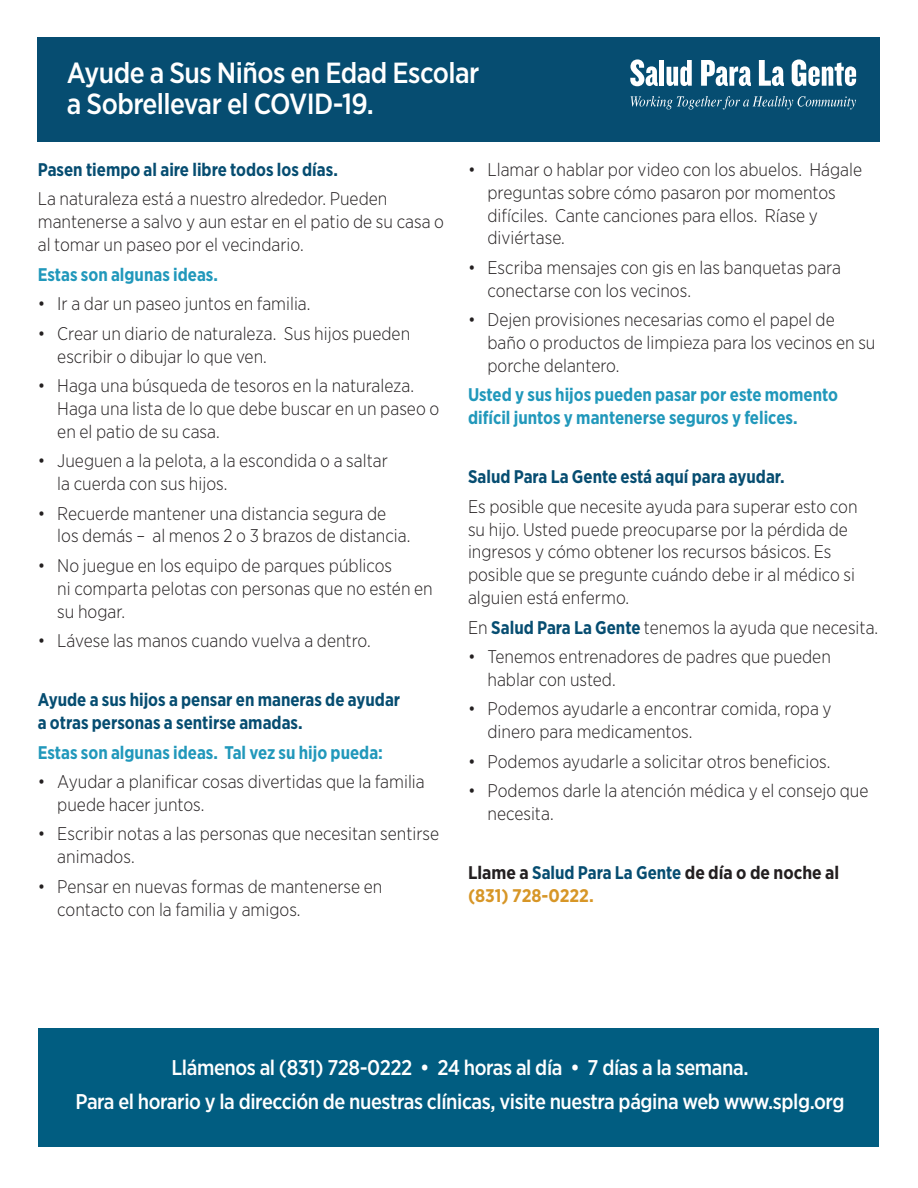
<style>
.page{position:relative;width:918px;height:1188px;background:#fff}
.page>*{position:absolute;margin:0;border:0;box-sizing:border-box;transform-origin:0 0}
.t1{font:500 29.1px/31.7px "Gotham Narrow";letter-spacing:-.02em;color:#fff}
.t2{font:500 21.3px "Gotham Narrow";letter-spacing:-.02em;color:#fff}
.t3{font:300 18.3px/22.8px "Gotham Narrow";color:#231f20}
.t4{font:700 18.3px/22.8px "Gotham Narrow";color:#2198bb;scale:.94 1}
.t5{font:700 18.3px/22.8px "Gotham Narrow";color:#064d71;scale:.94 1}
.t6{font:700 18.3px/22.8px "Gotham Narrow";color:#231f20}
.s1{font-weight:700;color:#064d71}
.s2{color:#064d71}
.s3{color:#d79627}
</style>
<div class="page">
<div style="left:38px;top:38px;width:842px;height:104px;background:#064d71"></div>
<svg style="left:630px;top:59px;width:28px;height:27px"></svg>
<div style="left:659px;top:60px;width:5px;height:26px;background:#fff"></div>
<svg style="left:667px;top:60px;width:25px;height:26px"></svg>
<svg style="left:701px;top:60px;width:50px;height:26px"></svg>
<svg style="left:759px;top:60px;width:25px;height:26px"></svg>
<svg style="left:792px;top:59px;width:64px;height:27px"></svg>
<svg style="left:630px;top:96px;width:226px;height:14px"></svg>
<div style="left:38px;top:1028px;width:841px;height:119px;background:#015d81"></div>
<p class="t1" style="left:67px;top:56px;width:414px">Ayude a Sus Niños en Edad Escolar a Sobrellevar el COVID-19.</p>
<p class="t5" style="left:38px;top:158px;width:321px">Pasen tiempo al aire libre todos los días.</p>
<p class="t3" style="left:38px;top:187px;width:408px">La naturaleza está a nuestro alrededor. Pueden mantenerse a salvo y aun estar en el patio de su casa o al tomar un paseo por el vecindario.</p>
<p class="t4" style="left:38px;top:263px;width:193px">Estas son algunas ideas.</p>
<p class="t3" style="left:38px;top:292px;width:274px">• Ir a dar un paseo juntos en familia.</p>
<p class="t3" style="left:57px;top:321px;width:354px;text-indent:-20px">• Crear un diario de naturaleza. Sus hijos pueden escribir o dibujar lo que ven.</p>
<p class="t3" style="left:57px;top:374px;width:383px;text-indent:-20px">• Haga una búsqueda de tesoros en la naturaleza.<br>Haga una lista de lo que debe buscar en un paseo o en el patio de su casa.</p>
<p class="t3" style="left:57px;top:449px;width:332px;text-indent:-20px">• Jueguen a la pelota, a la escondida o a saltar la cuerda con sus hijos.</p>
<p class="t3" style="left:57px;top:501px;width:355px;text-indent:-20px">• Recuerde mantener una distancia segura de los demás – al menos 2 o 3 brazos de distancia.</p>
<p class="t3" style="left:57px;top:554px;width:377px;text-indent:-20px">• No juegue en los equipo de parques públicos<br>ni comparta pelotas con personas que no estén en su hogar.</p>
<p class="t3" style="left:38px;top:629px;width:334px">• Lávese las manos cuando vuelva a dentro.</p>
<p class="t5" style="left:38px;top:688px;width:387px">Ayude a sus hijos a pensar en maneras de ayudar a otras personas a sentirse amadas.</p>
<p class="t4" style="left:38px;top:741px;width:369px">Estas son algunas ideas. Tal vez su hijo pueda:</p>
<p class="t3" style="left:57px;top:770px;width:369px;text-indent:-20px">• Ayudar a planificar cosas divertidas que la familia puede hacer juntos.</p>
<p class="t3" style="left:57px;top:822px;width:384px;text-indent:-20px">• Escribir notas a las personas que necesitan sentirse animados.</p>
<p class="t3" style="left:57px;top:875px;width:327px;text-indent:-20px">• Pensar en nuevas formas de mantenerse en contacto con la familia y amigos.</p>
<p class="t3" style="left:488px;top:158px;width:376px;text-indent:-20px">• Llamar o hablar por video con los abuelos. Hágale preguntas sobre cómo pasaron por momentos difíciles. Cante canciones para ellos. Ríase y diviértase.</p>
<p class="t3" style="left:488px;top:256px;width:355px;text-indent:-20px">• Escriba mensajes con gis en las banquetas para conectarse con los vecinos.</p>
<p class="t3" style="left:488px;top:308px;width:390px;text-indent:-20px">• Dejen provisiones necesarias como el papel de baño o productos de limpieza para los vecinos en su porche delantero.</p>
<p class="t4" style="left:468px;top:383px;width:395px">Usted y sus hijos pueden pasar por este momento difícil juntos y mantenerse seguros y felices.</p>
<p class="t5" style="left:468px;top:465px;width:338px">Salud Para La Gente está aquí para ayudar.</p>
<p class="t3" style="left:468px;top:495px;width:391px">Es posible que necesite ayuda para superar esto con su hijo. Usted puede preocuparse por la pérdida de ingresos y cómo obtener los recursos básicos. Es posible que se pregunte cuándo debe ir al médico si alguien está enfermo.</p>
<p class="t3" style="left:468px;top:615px;width:412px">En <span class="s1">Salud Para La Gente</span> tenemos la ayuda que necesita.</p>
<p class="t3" style="left:488px;top:645px;width:345px;text-indent:-20px">• Tenemos entrenadores de padres que pueden hablar con usted.</p>
<p class="t3" style="left:488px;top:697px;width:346px;text-indent:-20px">• Podemos ayudarle a encontrar comida, ropa y dinero para medicamentos.</p>
<p class="t3" style="left:468px;top:750px;width:364px">• Podemos ayudarle a solicitar otros beneficios.</p>
<p class="t3" style="left:488px;top:779px;width:383px;text-indent:-20px">• Podemos darle la atención médica y el consejo que necesita.</p>
<p class="t6" style="left:468px;top:861px;width:373px">Llame a <span class="s2">Salud Para La Gente</span> de día o de noche al <span class="s3">(831) 728-0222.</span></p>
<p class="t2" style="left:171px;top:1054px;width:579px">Llámenos al (831) 728-0222 • 24 horas al día • 7 días a la semana.</p>
<p class="t2" style="left:75px;top:1088px;width:771px">Para el horario y la dirección de nuestras clínicas, visite nuestra página web www.splg.org</p>
</div>
